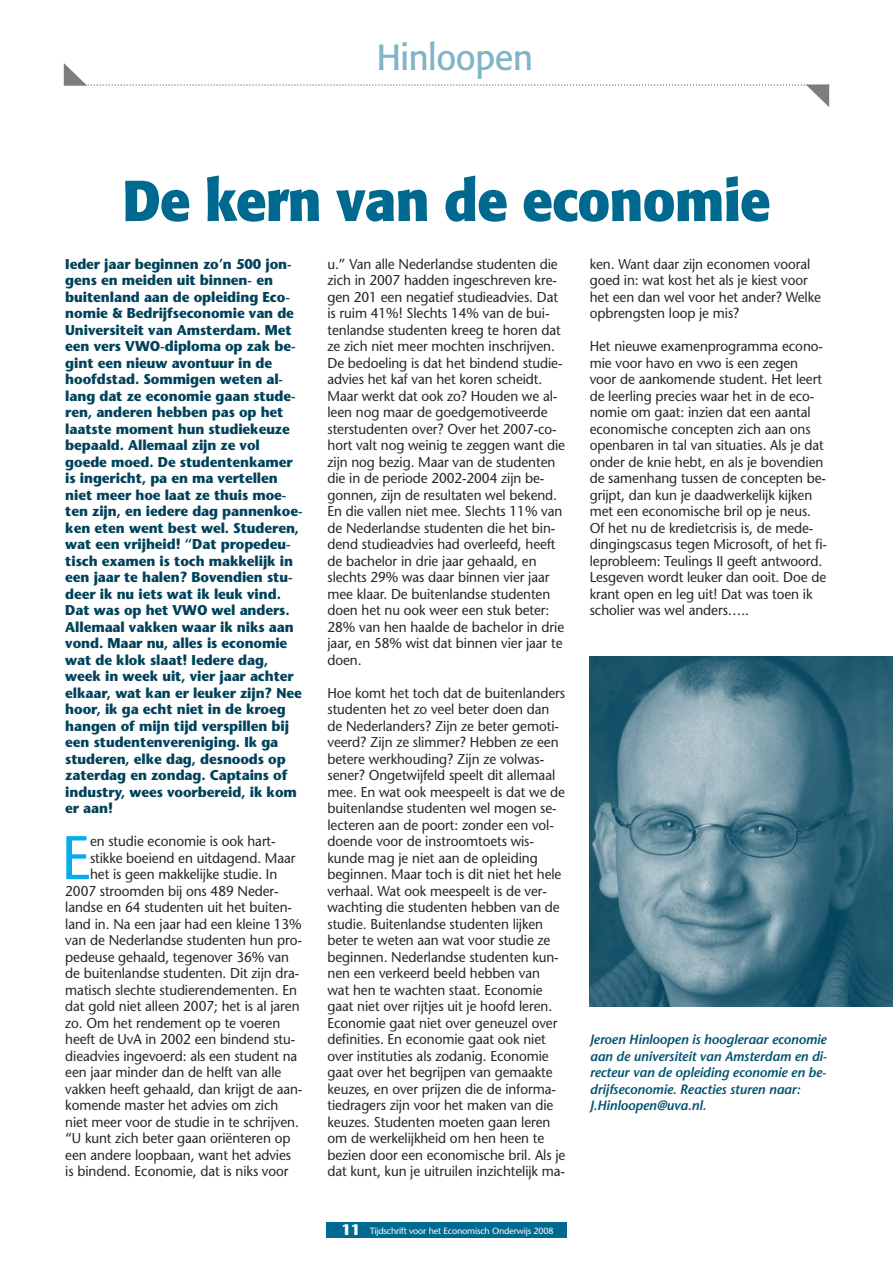
<style>
.page{position:relative;width:893px;height:1263px;background:#fff}
.page>*{position:absolute;margin:0;border:0;box-sizing:border-box;transform-origin:0 0}
.t1{font:61.35px "Stone Sans";color:#00aded;scale:.95 1}
.t2{font:700 57px "Formata";letter-spacing:-.01em;color:#00698f;scale:.95 1}
.t3{font:36px "Formata";letter-spacing:-.01em;color:#80b4c7;scale:.95 1}
.t4{font:14.25px/16.5px "Stone Sans";letter-spacing:-.005em;color:#272627;scale:.95 1}
.t5{font:700 14.25px/16.5px "Stone Sans";letter-spacing:-.005em;color:#00425b;scale:.95 1}
.t6{font:italic 600 13.5px/16.5px "Stone Sans";letter-spacing:-.01em;color:#005270}
.t7{font:9px "Stone Sans";letter-spacing:-.015em;color:#fff}
.s1{font-weight:700;font-size:15px}
</style>
<div class="page">
<div style="left:326px;top:1222px;width:241px;height:16px;background:#00698f"></div>
<svg style="left:64px;top:63px;width:765px;height:44px"></svg>
<img style="left:590px;top:656px;width:303px;height:350px">
<h3 class="t3" style="left:377px;top:42px;width:166px">Hinloopen</h3>
<h2 class="t2" style="left:122px;top:175px;width:684px">De kern van de economie</h2>
<p class="t5" style="left:65px;top:257px;width:252px">Ieder jaar beginnen zo’n 500 jon&shy;gens en meiden uit binnen- en buitenland aan de opleiding Eco&shy;nomie &amp; Bedrijfseconomie van de<br>Universiteit van Amsterdam. Met een vers VWO-diploma op zak be&shy;gint een nieuw avontuur in de hoofdstad. Sommigen weten al&shy;lang dat ze economie gaan stude&shy;ren, anderen hebben pas op het laatste moment hun studiekeuze bepaald. Allemaal zijn ze vol goede moed. De studentenkamer is ingericht, pa en ma vertellen niet meer hoe laat ze thuis moe&shy;ten zijn, en iedere dag pannenkoe&shy;ken eten went best wel. Studeren, wat een vrijheid! “Dat propedeu&shy;tisch examen is toch makkelijk in een jaar te halen? Bovendien stu&shy;deer ik nu iets wat ik leuk vind.<br>Dat was op het VWO wel anders.<br>Allemaal vakken waar ik niks aan vond. Maar nu, alles is economie wat de klok slaat! Iedere dag, week in week uit, vier jaar achter elkaar, wat kan er leuker zijn? Nee hoor, ik ga echt niet in de kroeg hangen of mijn tijd verspillen bij een studentenvereniging. Ik ga studeren, elke dag, desnoods op zaterdag en zondag. Captains of industry, wees voorbereid, ik kom er aan!</p>
<h1 class="t1" style="left:61px;top:834px;width:32px">E</h1>
<p class="t4" style="left:90px;top:834px;width:197px">en studie economie is ook hart-</p>
<p class="t4" style="left:90px;top:851px;width:218px">stikke boeiend en uitdagend. Maar</p>
<p class="t4" style="left:90px;top:867px;width:199px">het is geen makkelijke studie. In</p>
<p class="t4" style="left:65px;top:884px;width:226px">2007 stroomden bij ons 489 Neder-</p>
<p class="t4" style="left:65px;top:900px;width:240px">landse en 64 studenten uit het buiten-</p>
<p class="t4" style="left:65px;top:917px;width:251px">land in. Na een jaar had een kleine 13%</p>
<p class="t4" style="left:65px;top:933px;width:251px">van de Nederlandse studenten hun pro-</p>
<p class="t4" style="left:65px;top:950px;width:237px">pedeuse gehaald, tegenover 36% van</p>
<p class="t4" style="left:65px;top:966px;width:248px">de buitenlandse studenten. Dit zijn dra-</p>
<p class="t4" style="left:65px;top:983px;width:245px">matisch slechte studierendementen. En</p>
<p class="t4" style="left:65px;top:999px;width:248px">dat gold niet alleen 2007; het is al jaren</p>
<p class="t4" style="left:65px;top:1016px;width:228px">zo. Om het rendement op te voeren</p>
<p class="t4" style="left:65px;top:1032px;width:244px">heeft de UvA in 2002 een bindend stu-</p>
<p class="t4" style="left:65px;top:1049px;width:246px">dieadvies ingevoerd: als een student na</p>
<p class="t4" style="left:65px;top:1065px;width:229px">een jaar minder dan de helft van alle</p>
<p class="t4" style="left:65px;top:1082px;width:251px">vakken heeft gehaald, dan krijgt de aan-</p>
<p class="t4" style="left:65px;top:1098px;width:226px">komende master het advies om zich</p>
<p class="t4" style="left:65px;top:1115px;width:247px">niet meer voor de studie in te schrijven.</p>
<p class="t4" style="left:65px;top:1131px;width:238px">“U kunt zich beter gaan oriënteren op</p>
<p class="t4" style="left:65px;top:1148px;width:239px">een andere loopbaan, want het advies</p>
<p class="t4" style="left:65px;top:1164px;width:237px">is bindend. Economie, dat is niks voor</p>
<p class="t4" style="left:327px;top:257px;width:252px">u.” Van alle Nederlandse studenten die zich in 2007 hadden ingeschreven kre&shy;gen 201 een negatief studieadvies. Dat is ruim 41%! Slechts 14% van de bui&shy;tenlandse studenten kreeg te horen dat ze zich niet meer mochten inschrijven.<br>De bedoeling is dat het bindend studie&shy;advies het kaf van het koren scheidt.<br>Maar werkt dat ook zo? Houden we al&shy;leen nog maar de goedgemotiveerde sterstudenten over? Over het 2007-co&shy;hort valt nog weinig te zeggen want die zijn nog bezig. Maar van de studenten die in de periode 2002-2004 zijn be&shy;gonnen, zijn de resultaten wel bekend.<br>En die vallen niet mee. Slechts 11% van de Nederlandse studenten die het bin&shy;dend studieadvies had overleefd, heeft de bachelor in drie jaar gehaald, en slechts 29% was daar binnen vier jaar mee klaar. De buitenlandse studenten doen het nu ook weer een stuk beter:<br>28% van hen haalde de bachelor in drie jaar, en 58% wist dat binnen vier jaar te doen.</p>
<p class="t4" style="left:327px;top:686px;width:252px">Hoe komt het toch dat de buitenlanders studenten het zo veel beter doen dan de Nederlanders? Zijn ze beter gemoti&shy;veerd? Zijn ze slimmer? Hebben ze een betere werkhouding? Zijn ze volwas&shy;sener? Ongetwijfeld speelt dit allemaal mee. En wat ook meespeelt is dat we de buitenlandse studenten wel mogen se&shy;lecteren aan de poort: zonder een vol&shy;doende voor de instroomtoets wis&shy;kunde mag je niet aan de opleiding beginnen. Maar toch is dit niet het hele verhaal. Wat ook meespeelt is de ver&shy;wachting die studenten hebben van de studie. Buitenlandse studenten lijken beter te weten aan wat voor studie ze beginnen. Nederlandse studenten kun&shy;nen een verkeerd beeld hebben van wat hen te wachten staat. Economie gaat niet over rijtjes uit je hoofd leren.<br>Economie gaat niet over geneuzel over definities. En economie gaat ook niet over instituties als zodanig. Economie gaat over het begrijpen van gemaakte keuzes, en over prijzen die de informa&shy;tiedragers zijn voor het maken van die keuzes. Studenten moeten gaan leren om de werkelijkheid om hen heen te bezien door een economische bril. Als je dat kunt, kun je uitruilen inzichtelijk ma-</p>
<p class="t7" style="left:341px;top:1227px;width:214px"><span class="s1">11</span> Tijdschrift voor het Economisch Onderwijs 2008</p>
<p class="t4" style="left:590px;top:257px;width:245px">ken. Want daar zijn economen vooral goed in: wat kost het als je kiest voor het een dan wel voor het ander? Welke opbrengsten loop je mis?</p>
<p class="t4" style="left:590px;top:339px;width:251px">Het nieuwe examenprogramma econo&shy;mie voor havo en vwo is een zegen voor de aankomende student. Het leert de leerling precies waar het in de eco&shy;nomie om gaat: inzien dat een aantal economische concepten zich aan ons openbaren in tal van situaties. Als je dat onder de knie hebt, en als je bovendien de samenhang tussen de concepten be&shy;grijpt, dan kun je daadwerkelijk kijken met een economische bril op je neus.<br>Of het nu de kredietcrisis is, de mede&shy;dingingscasus tegen Microsoft, of het fi&shy;leprobleem: Teulings II geeft antwoord.<br>Lesgeven wordt leuker dan ooit. Doe de krant open en leg uit! Dat was toen ik scholier was wel anders…..</p>
<p class="t6" style="left:590px;top:1032px;width:239px">Jeroen Hinloopen is hoogleraar economie aan de universiteit van Amsterdam en di&shy;recteur van de opleiding economie en be&shy;drijfseconomie. Reacties sturen naar:<br>J.Hinloopen@uva.nl.</p>
</div>
